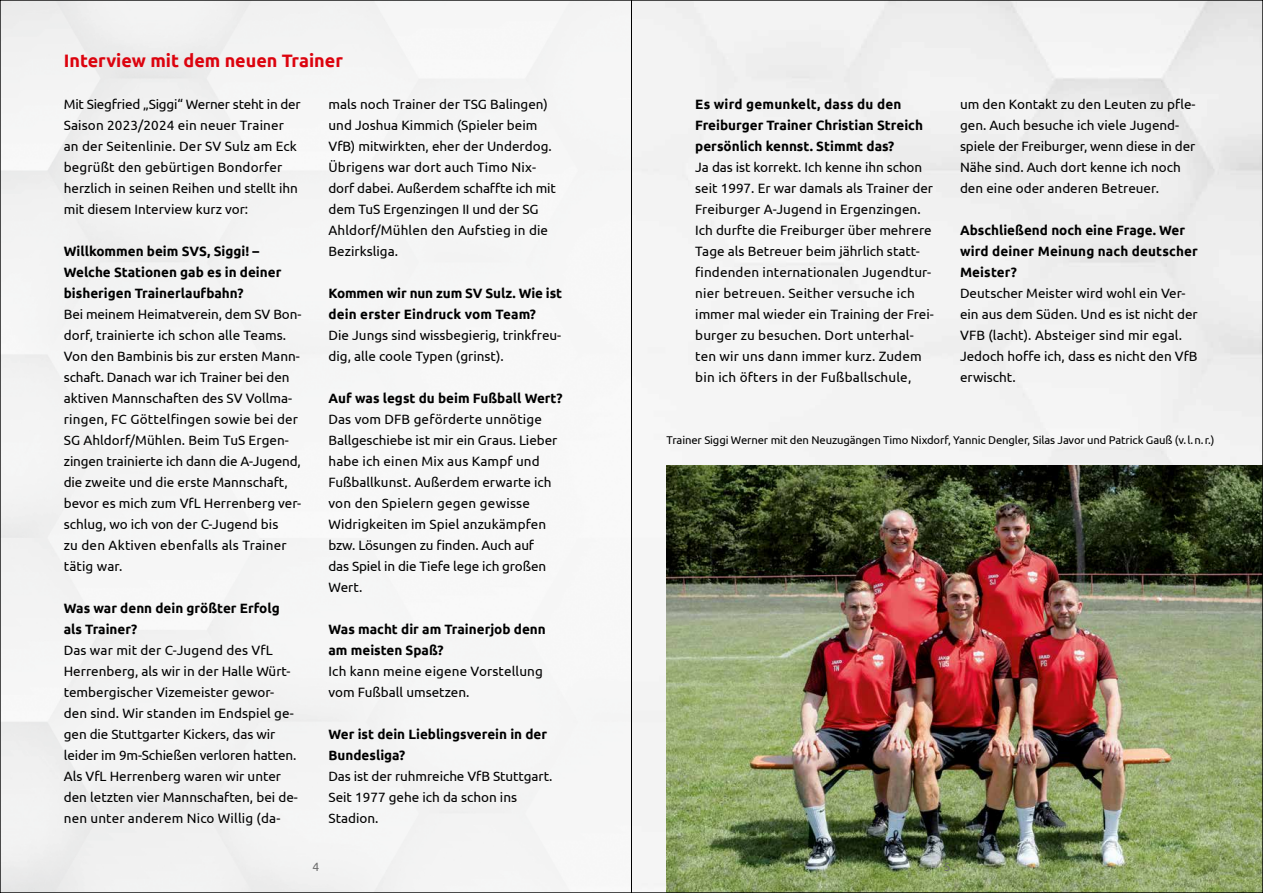
<style>
.page{position:relative;width:1263px;height:893px;background:#fff}
.page>*{position:absolute;margin:0;border:0;box-sizing:border-box;transform-origin:0 0}
.t1{font:700 18px "Ubuntu";color:#dc030e}
.t2{font:13.5px/21px "Ubuntu";color:#000}
.t3{font:700 13.5px/21px "Ubuntu";color:#000}
.t4{font:12px "Ubuntu";color:#6e6e6e}
.t5{font:11.25px "Ubuntu";letter-spacing:-.01em;color:#000}
</style>
<div class="page">
<div style="left:632px;top:2px;width:629px;height:889px;background:#f3f3f3"></div>
<img style="left:666px;top:466px;width:595px;height:425px">
<hr style="left:631px;top:0;width:1px;height:893px;background:#000">
<h1 class="t1" style="left:64px;top:50px;width:281px">Interview mit dem neuen Trainer</h1>
<p class="t2" style="left:64px;top:93px;width:238px">Mit Siegfried „Siggi“ Werner steht in der Saison 2023/2024 ein neuer Trainer an der Seitenlinie. Der SV Sulz am Eck begrüßt den gebürtigen Bondorfer herzlich in seinen Reihen und stellt ihn mit diesem Interview kurz vor:</p>
<p class="t3" style="left:64px;top:241px;width:219px">Willkommen beim SVS, Siggi! –<br>Welche Stationen gab es in deiner bisherigen Trainerlaufbahn?</p>
<p class="t2" style="left:64px;top:303px;width:239px">Bei meinem Heimatverein, dem SV Bon&shy;dorf, trainierte ich schon alle Teams.<br>Von den Bambinis bis zur ersten Mann&shy;schaft. Danach war ich Trainer bei den aktiven Mannschaften des SV Vollma&shy;ringen, FC Göttelfingen sowie bei der SG Ahldorf/Mühlen. Beim TuS Ergen&shy;zingen trainierte ich dann die A-Jugend, die zweite und die erste Mannschaft, bevor es mich zum VfL Herrenberg ver&shy;schlug, wo ich von der C-Jugend bis<br>zu den Aktiven ebenfalls als Trainer tätig war.</p>
<p class="t3" style="left:64px;top:598px;width:217px">Was war denn dein größter Erfolg als Trainer?</p>
<p class="t2" style="left:64px;top:640px;width:236px">Das war mit der C-Jugend des VfL Herrenberg, als wir in der Halle Würt&shy;tembergischer Vizemeister gewor&shy;den sind. Wir standen im Endspiel ge&shy;gen die Stuttgarter Kickers, das wir leider im 9m-Schießen verloren hatten.<br>Als VfL Herrenberg waren wir unter den letzten vier Mannschaften, bei de&shy;nen unter anderem Nico Willig (da-</p>
<p class="t2" style="left:328px;top:93px;width:229px">mals noch Trainer der TSG Balingen) und Joshua Kimmich (Spieler beim<br>VfB) mitwirkten, eher der Underdog.<br>Übrigens war dort auch Timo Nix&shy;dorf dabei. Außerdem schaffte ich mit dem TuS Ergenzingen II und der SG<br>Ahldorf/Mühlen den Aufstieg in die<br>Bezirksliga.</p>
<p class="t3" style="left:328px;top:283px;width:235px">Kommen wir nun zum SV Sulz. Wie ist dein erster Eindruck vom Team?</p>
<p class="t2" style="left:328px;top:325px;width:234px">Die Jungs sind wissbegierig, trinkfreu&shy;dig, alle coole Typen (grinst).</p>
<p class="t3" style="left:328px;top:388px;width:236px">Auf was legst du beim Fußball Wert?</p>
<p class="t2" style="left:328px;top:409px;width:230px">Das vom DFB geförderte unnötige<br>Ballgeschiebe ist mir ein Graus. Lieber habe ich einen Mix aus Kampf und<br>Fußballkunst. Außerdem erwarte ich von den Spielern gegen gewisse<br>Widrigkeiten im Spiel anzukämpfen bzw. Lösungen zu finden. Auch auf das Spiel in die Tiefe lege ich großen<br>Wert.</p>
<p class="t3" style="left:328px;top:619px;width:219px">Was macht dir am Trainerjob denn am meisten Spaß?</p>
<p class="t2" style="left:328px;top:661px;width:216px">Ich kann meine eigene Vorstellung vom Fußball umsetzen.</p>
<p class="t3" style="left:328px;top:724px;width:220px">Wer ist dein Lieblingsverein in der<br>Bundesliga?</p>
<p class="t2" style="left:328px;top:766px;width:226px">Das ist der ruhmreiche VfB Stuttgart.<br>Seit 1977 gehe ich da schon ins<br>Stadion.</p>
<p class="t3" style="left:695px;top:93px;width:229px">Es wird gemunkelt, dass du den<br>Freiburger Trainer Christian Streich persönlich kennst. Stimmt das?</p>
<p class="t2" style="left:695px;top:156px;width:240px">Ja das ist korrekt. Ich kenne ihn schon seit 1997. Er war damals als Trainer der Freiburger A-Jugend in Ergenzingen.<br>Ich durfte die Freiburger über mehrere Tage als Betreuer beim jährlich statt&shy;findenden internationalen Jugendtur&shy;nier betreuen. Seither versuche ich immer mal wieder ein Training der Frei&shy;burger zu besuchen. Dort unterhal&shy;ten wir uns dann immer kurz. Zudem bin ich öfters in der Fußballschule,</p>
<p class="t2" style="left:960px;top:93px;width:237px">um den Kontakt zu den Leuten zu pfle&shy;gen. Auch besuche ich viele Jugend&shy;spiele der Freiburger, wenn diese in der Nähe sind. Auch dort kenne ich noch den eine oder anderen Betreuer.</p>
<p class="t3" style="left:960px;top:219px;width:239px">Abschließend noch eine Frage. Wer wird deiner Meinung nach deutscher<br>Meister?</p>
<p class="t2" style="left:960px;top:282px;width:239px">Deutscher Meister wird wohl ein Ver&shy;ein aus dem Süden. Und es ist nicht der<br>VFB (lacht). Absteiger sind mir egal.<br>Jedoch hoffe ich, dass es nicht den VfB erwischt.</p>
<p class="t5" style="left:666px;top:434px;width:549px">Trainer Siggi Werner mit den Neuzugängen Timo Nixdorf, Yannic Dengler, Silas Javor und Patrick Gauß (v.l.n.r.)</p>
<p class="t4" style="left:312px;top:859px;width:8px">4</p>
<p class="t4" style="left:944px;top:859px;width:8px">5</p>
</div>
